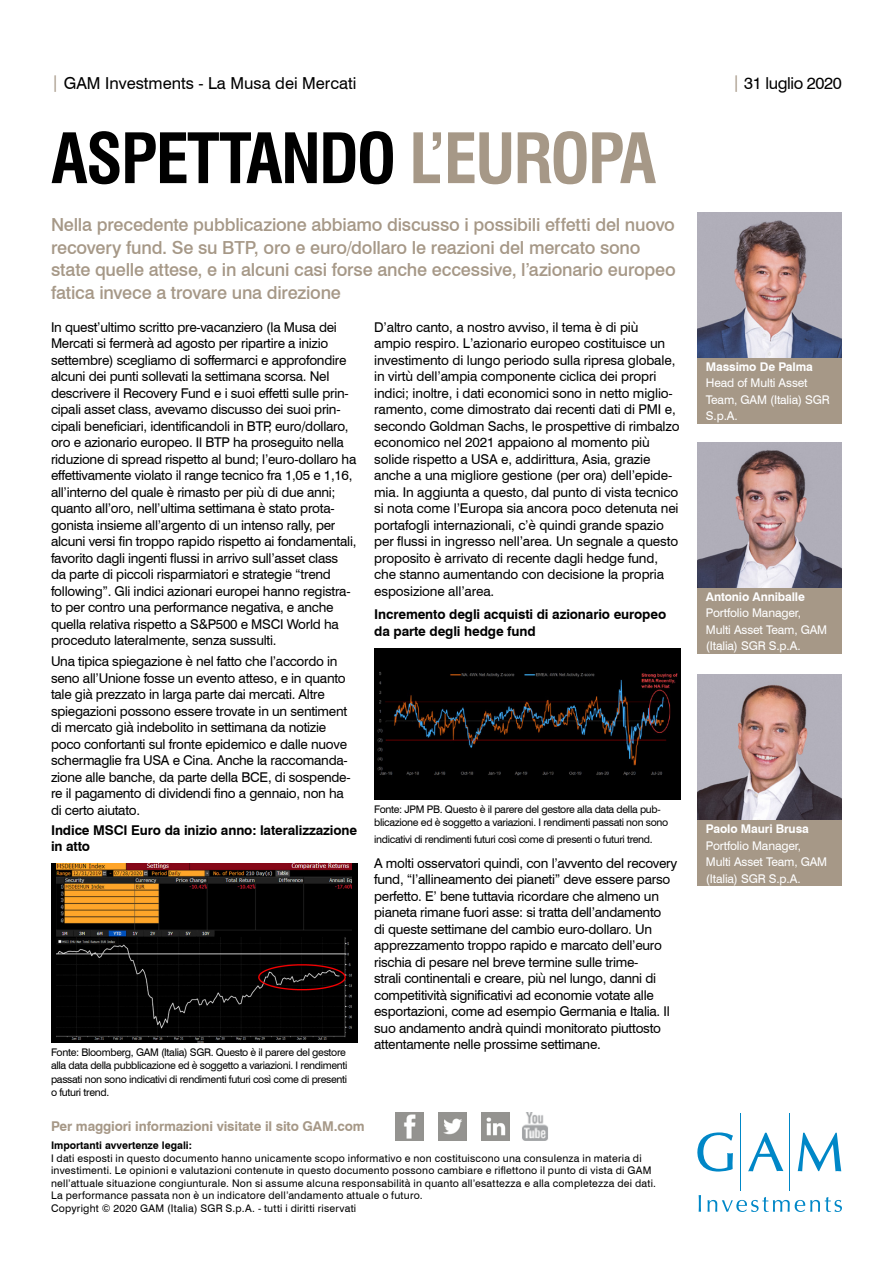
<style>
.page{position:relative;width:893px;height:1263px;background:#fff}
.page>*{position:absolute;margin:0;border:0;box-sizing:border-box;transform-origin:0 0}
.t1{font:700 condensed 67.5px "Swiss 721 BT";letter-spacing:-.03em;color:#000}
.SUBTITLE{font:500 18px/22.5px "Swiss 721 BT";letter-spacing:-.01em;color:#a69887}
.t2{font:16.5px "Swiss 721 BT";color:#000}
.t3{font:16.5px "Swiss 721 BT";letter-spacing:-.025em;color:#000}
.DISCLAIMER{font:13.5px/16.5px "Swiss 721 BT";letter-spacing:-.02em;color:#000}
.DISCLAIMER-2{font:700 13.5px/16.5px "Swiss 721 BT";letter-spacing:-.01em;color:#000}
.t4{font:700 13.5px "Swiss 721 BT";letter-spacing:-.01em;color:#a69887}
.t5{font:12px/16.5px "Swiss 721 BT";letter-spacing:-.01em;color:#fff}
.t6{font:700 12px "Swiss 721 BT";letter-spacing:-.01em;color:#fff}
.DISCLAIMER-3{font:10.5px/12.6px "Swiss 721 BT";letter-spacing:.02em;color:#000}
.DISCLAIMER-4{font:10.5px/13.5px "Swiss 721 BT";letter-spacing:-.03em;color:#000}
.s1{color:#a69887}
.s2{font-weight:700}
</style>
<div class="page">
<div style="left:51px;top:863px;width:306px;height:180px;background:#000"></div>
<img style="left:56px;top:863px;width:296px;height:180px">
<div style="left:697px;top:357px;width:145px;height:67px;background:#a69887"></div>
<img style="left:697px;top:213px;width:145px;height:145px">
<div style="left:374px;top:648px;width:306px;height:152px;background:#000"></div>
<img style="left:377px;top:672px;width:301px;height:104px">
<hr style="left:740px;top:1114px;width:1px;height:77px;background:#0087c7">
<hr style="left:789px;top:1114px;width:1px;height:77px;background:#0087c7">
<svg style="left:697px;top:1132px;width:36px;height:39px"></svg>
<svg style="left:748px;top:1133px;width:35px;height:38px"></svg>
<svg style="left:798px;top:1133px;width:43px;height:38px"></svg>
<svg style="left:699px;top:1195px;width:2px;height:17px"></svg>
<svg style="left:707px;top:1197px;width:135px;height:15px"></svg>
<img style="left:438px;top:1112px;width:29px;height:28px">
<img style="left:395px;top:1112px;width:29px;height:28px">
<img style="left:481px;top:1112px;width:28px;height:28px">
<img style="left:522px;top:1112px;width:26px;height:28px">
<div style="left:697px;top:587px;width:145px;height:67px;background:#a69887"></div>
<img style="left:697px;top:443px;width:145px;height:145px">
<div style="left:697px;top:819px;width:145px;height:67px;background:#a69887"></div>
<img style="left:697px;top:675px;width:145px;height:145px">
<p class="t2" style="left:51px;top:73px;width:307px"><span class="s1">|</span> GAM Investments - La Musa dei Mercati</p>
<p class="t3" style="left:732px;top:73px;width:111px"><span class="s1">|</span> 31 luglio 2020</p>
<p class="t1" style="left:51px;top:118px;width:607px">ASPETTANDO <span class="s1">L’EUROPA</span></p>
<p class="SUBTITLE" style="left:51px;top:214px;width:626px">Nella precedente pubblicazione abbiamo discusso i possibili effetti del nuovo recovery fund. Se su BTP, oro e euro/dollaro le reazioni del mercato sono state quelle attese, e in alcuni casi forse anche eccessive, l’azionario europeo fatica invece a trovare una direzione</p>
<p class="DISCLAIMER" style="left:51px;top:319px;width:307px">In quest’ultimo scritto pre-vacanziero (la Musa dei Mercati si fermerà ad agosto per ripartire a inizio settembre) scegliamo di soffermarci e approfondire alcuni dei punti sollevati la settimana scorsa. Nel descrivere il Recovery Fund e i suoi effetti sulle prin&shy;cipali asset class, avevamo discusso dei suoi prin&shy;cipali beneficiari, identificandoli in BTP, euro/dollaro, oro e azionario europeo. Il BTP ha proseguito nella riduzione di spread rispetto al bund; l’euro-dollaro ha effettivamente violato il range tecnico fra 1,05 e 1,16, all’interno del quale è rimasto per più di due anni; quanto all’oro, nell’ultima settimana è stato prota&shy;gonista insieme all’argento di un intenso rally, per alcuni versi fin troppo rapido rispetto ai fondamentali, favorito dagli ingenti flussi in arrivo sull’asset class da parte di piccoli risparmiatori e strategie “trend following”. Gli indici azionari europei hanno registra&shy;to per contro una performance negativa, e anche quella relativa rispetto a S&amp;P500 e MSCI World ha proceduto lateralmente, senza sussulti.</p>
<p class="DISCLAIMER" style="left:51px;top:653px;width:301px">Una tipica spiegazione è nel fatto che l’accordo in seno all’Unione fosse un evento atteso, e in quanto tale già prezzato in larga parte dai mercati. Altre spiegazioni possono essere trovate in un sentiment di mercato già indebolito in settimana da notizie poco confortanti sul fronte epidemico e dalle nuove schermaglie fra USA e Cina. Anche la raccomanda&shy;zione alle banche, da parte della BCE, di sospende&shy;re il pagamento di dividendi fino a gennaio, non ha di certo aiutato.</p>
<p class="DISCLAIMER-2" style="left:51px;top:822px;width:308px">Indice MSCI Euro da inizio anno: lateralizzazione in atto</p>
<p class="DISCLAIMER-4" style="left:51px;top:1045px;width:298px">Fonte: Bloomberg, GAM (Italia) SGR. Questo è il parere del gestore alla data della pubblicazione ed è soggetto a variazioni. I rendimenti passati non sono indicativi di rendimenti futuri così come di presenti o futuri trend.</p>
<p class="DISCLAIMER" style="left:374px;top:319px;width:307px">D’altro canto, a nostro avviso, il tema è di più<br>ampio respiro. L’azionario europeo costituisce un investimento di lungo periodo sulla ripresa globale, in virtù dell’ampia componente ciclica dei propri indici; inoltre, i dati economici sono in netto miglio&shy;ramento, come dimostrato dai recenti dati di PMI e, secondo Goldman Sachs, le prospettive di rimbalzo economico nel 2021 appaiono al momento più solide rispetto a USA e, addirittura, Asia, grazie anche a una migliore gestione (per ora) dell’epide&shy;mia. In aggiunta a questo, dal punto di vista tecnico si nota come l’Europa sia ancora poco detenuta nei portafogli internazionali, c’è quindi grande spazio per flussi in ingresso nell’area. Un segnale a questo proposito è arrivato di recente dagli hedge fund, che stanno aumentando con decisione la propria esposizione all’area.</p>
<p class="DISCLAIMER-2" style="left:374px;top:606px;width:294px">Incremento degli acquisti di azionario europeo da parte degli hedge fund</p>
<p class="DISCLAIMER-4" style="left:374px;top:802px;width:296px">Fonte: JPM PB. Questo è il parere del gestore alla data della pub&shy;blicazione ed è soggetto a variazioni. I rendimenti passati non sono</p>
<p class="DISCLAIMER-4" style="left:374px;top:832px;width:280px">indicativi di rendimenti futuri così come di presenti o futuri trend.</p>
<p class="DISCLAIMER" style="left:374px;top:855px;width:305px">A molti osservatori quindi, con l’avvento del recovery fund, “l’allineamento dei pianeti” deve essere parso perfetto. E’ bene tuttavia ricordare che almeno un pianeta rimane fuori asse: si tratta dell’andamento<br>di queste settimane del cambio euro-dollaro. Un apprezzamento troppo rapido e marcato dell’euro rischia di pesare nel breve termine sulle trime-<br>strali continentali e creare, più nel lungo, danni di competitività significativi ad economie votate alle esportazioni, come ad esempio Germania e Italia. Il suo andamento andrà quindi monitorato piuttosto attentamente nelle prossime settimane.</p>
<p class="t4" style="left:51px;top:1118px;width:315px">Per maggiori informazioni visitate il sito GAM.com</p>
<p class="DISCLAIMER-3" style="left:51px;top:1139px;width:607px"><span class="s2">Importanti avvertenze legali:<br></span>I dati esposti in questo documento hanno unicamente scopo informativo e non costituiscono una consulenza in materia di investimenti. Le opinioni e valutazioni contenute in questo documento possono cambiare e riflettono il punto di vista di GAM nell’attuale situazione congiunturale. Non si assume alcuna responsabilità in quanto all’esattezza e alla completezza dei dati.<br>La performance passata non è un indicatore dell’andamento attuale o futuro.<br>Copyright © 2020 GAM (Italia) SGR S.p.A. - tutti i diritti riservati</p>
<p class="t6" style="left:706px;top:359px;width:108px">Massimo De Palma</p>
<p class="t5" style="left:706px;top:375px;width:126px">Head of Multi Asset<br>Team, GAM (Italia) SGR<br>S.p.A.</p>
<p class="t6" style="left:706px;top:589px;width:101px">Antonio Anniballe</p>
<p class="t5" style="left:706px;top:605px;width:123px">Portfolio Manager,<br>Multi Asset Team, GAM (Italia) SGR S.p.A.</p>
<p class="t6" style="left:706px;top:821px;width:104px">Paolo Mauri Brusa</p>
<p class="t5" style="left:706px;top:837px;width:123px">Portfolio Manager,<br>Multi Asset Team, GAM (Italia) SGR S.p.A.</p>
</div>
